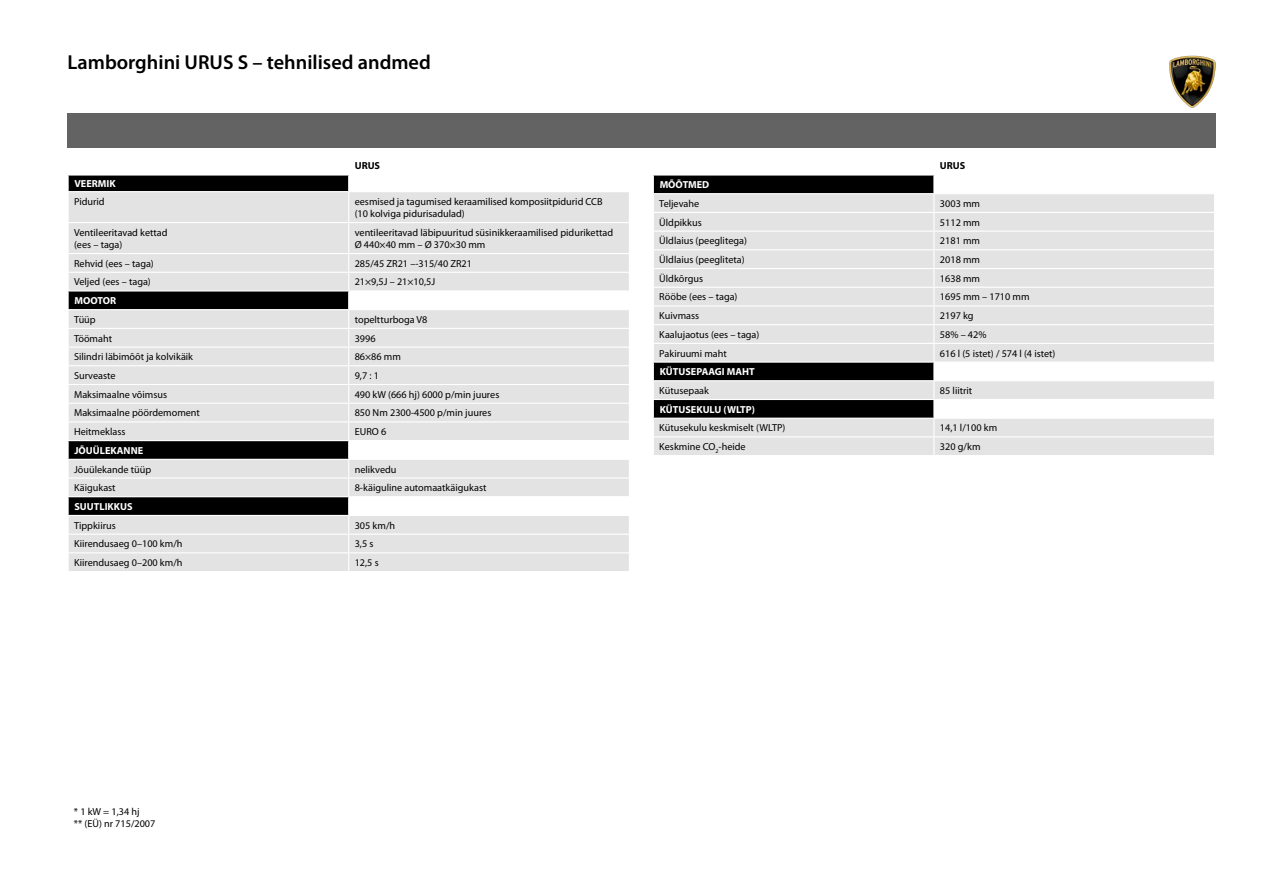
<style>
.page{position:relative;width:1263px;height:893px;background:#fff}
.page>*{position:absolute;margin:0;border:0;box-sizing:border-box;transform-origin:0 0}
.t1{font:600 20.25px "Myriad Pro";color:#000}
.t2{font:10.2px/12.3px "Myriad Pro";color:#000}
.t3{font:700 10.2px "Myriad Pro";color:#fff}
.t4{font:700 10.2px "Myriad Pro";color:#000}
</style>
<div class="page">
<div style="left:68px;top:114px;width:1148px;height:34px;background:#646363"></div>
<div style="left:69px;top:176px;width:279px;height:15px;background:#000"></div>
<svg style="left:69px;top:192px;width:560px;height:379px;background:#d4d4d4"></svg>
<svg style="left:68px;top:175px;width:1px;height:16px"></svg>
<svg style="left:348px;top:175px;width:1px;height:16px"></svg>
<hr style="left:348px;top:192px;width:1px;height:30px;background:#fff">
<hr style="left:68px;top:272px;width:281px;height:1px;background:#fff">
<hr style="left:349px;top:272px;width:281px;height:1px;background:#fff">
<hr style="left:68px;top:290px;width:281px;height:2px;background:#fff">
<hr style="left:349px;top:290px;width:281px;height:2px;background:#fff">
<hr style="left:68px;top:309px;width:281px;height:1px;background:#fff">
<hr style="left:349px;top:309px;width:281px;height:1px;background:#fff">
<hr style="left:68px;top:328px;width:281px;height:1px;background:#fff">
<hr style="left:349px;top:328px;width:281px;height:1px;background:#fff">
<hr style="left:68px;top:346px;width:281px;height:2px;background:#fff">
<hr style="left:349px;top:346px;width:281px;height:2px;background:#fff">
<hr style="left:68px;top:365px;width:281px;height:1px;background:#fff">
<hr style="left:349px;top:365px;width:281px;height:1px;background:#fff">
<hr style="left:68px;top:384px;width:281px;height:1px;background:#fff">
<hr style="left:349px;top:384px;width:281px;height:1px;background:#fff">
<hr style="left:68px;top:403px;width:281px;height:1px;background:#fff">
<hr style="left:349px;top:403px;width:281px;height:1px;background:#fff">
<hr style="left:68px;top:421px;width:281px;height:1px;background:#fff">
<hr style="left:349px;top:421px;width:281px;height:1px;background:#fff">
<hr style="left:68px;top:440px;width:281px;height:1px;background:#fff">
<hr style="left:349px;top:440px;width:281px;height:1px;background:#fff">
<hr style="left:68px;top:459px;width:281px;height:1px;background:#fff">
<hr style="left:349px;top:459px;width:281px;height:1px;background:#fff">
<hr style="left:68px;top:477px;width:281px;height:2px;background:#fff">
<hr style="left:349px;top:477px;width:281px;height:2px;background:#fff">
<hr style="left:68px;top:496px;width:281px;height:1px;background:#fff">
<hr style="left:349px;top:496px;width:281px;height:1px;background:#fff">
<hr style="left:68px;top:515px;width:281px;height:1px;background:#fff">
<hr style="left:349px;top:515px;width:281px;height:1px;background:#fff">
<hr style="left:68px;top:534px;width:281px;height:1px;background:#fff">
<hr style="left:349px;top:534px;width:281px;height:1px;background:#fff">
<hr style="left:68px;top:552px;width:281px;height:1px;background:#fff">
<svg style="left:68px;top:254px;width:1px;height:280px"></svg>
<hr style="left:349px;top:552px;width:281px;height:1px;background:#fff">
<svg style="left:348px;top:254px;width:1px;height:317px"></svg>
<hr style="left:68px;top:222px;width:281px;height:1px;background:#fff">
<hr style="left:68px;top:253px;width:281px;height:1px;background:#fff">
<hr style="left:349px;top:222px;width:281px;height:1px;background:#fff">
<hr style="left:348px;top:223px;width:1px;height:30px;background:#fff">
<hr style="left:349px;top:253px;width:281px;height:1px;background:#fff">
<div style="left:654px;top:176px;width:279px;height:17px;background:#000"></div>
<svg style="left:654px;top:194px;width:560px;height:261px;background:#d5d5d5"></svg>
<hr style="left:653px;top:212px;width:281px;height:1px;background:#fff">
<hr style="left:934px;top:212px;width:281px;height:1px;background:#fff">
<hr style="left:653px;top:231px;width:281px;height:1px;background:#fff">
<hr style="left:934px;top:231px;width:281px;height:1px;background:#fff">
<hr style="left:653px;top:249px;width:281px;height:1px;background:#fff">
<hr style="left:934px;top:249px;width:281px;height:1px;background:#fff">
<hr style="left:653px;top:268px;width:281px;height:1px;background:#fff">
<hr style="left:934px;top:268px;width:281px;height:1px;background:#fff">
<hr style="left:653px;top:287px;width:281px;height:1px;background:#fff">
<hr style="left:934px;top:287px;width:281px;height:1px;background:#fff">
<hr style="left:653px;top:305px;width:281px;height:1px;background:#fff">
<hr style="left:934px;top:305px;width:281px;height:1px;background:#fff">
<hr style="left:653px;top:324px;width:281px;height:1px;background:#fff">
<hr style="left:934px;top:324px;width:281px;height:1px;background:#fff">
<hr style="left:653px;top:343px;width:281px;height:1px;background:#fff">
<hr style="left:934px;top:343px;width:281px;height:1px;background:#fff">
<hr style="left:653px;top:361px;width:281px;height:2px;background:#fff">
<hr style="left:934px;top:361px;width:281px;height:2px;background:#fff">
<hr style="left:653px;top:380px;width:281px;height:1px;background:#fff">
<hr style="left:934px;top:380px;width:281px;height:1px;background:#fff">
<hr style="left:653px;top:399px;width:281px;height:1px;background:#fff">
<hr style="left:934px;top:399px;width:281px;height:1px;background:#fff">
<hr style="left:653px;top:418px;width:281px;height:1px;background:#fff">
<hr style="left:934px;top:418px;width:281px;height:1px;background:#fff">
<hr style="left:653px;top:436px;width:281px;height:1px;background:#fff">
<svg style="left:653px;top:175px;width:1px;height:243px"></svg>
<hr style="left:934px;top:436px;width:281px;height:1px;background:#fff">
<svg style="left:933px;top:175px;width:1px;height:280px"></svg>
<img style="left:1169px;top:55px;width:47px;height:53px">
<h1 class="t1" style="left:68px;top:51px;width:365px">Lamborghini URUS S – tehnilised andmed</h1>
<p class="t4" style="left:355px;top:160px;width:27px">URUS</p>
<p class="t3" style="left:74px;top:178px;width:43px">VEERMIK</p>
<p class="t2" style="left:74px;top:195px;width:32px">Pidurid</p>
<p class="t2" style="left:355px;top:195px;width:249px">eesmised ja tagumised keraamilised komposiitpidurid CCB (10 kolviga pidurisadulad)</p>
<p class="t2" style="left:74px;top:226px;width:95px">Ventileeritavad kettad (ees – taga)</p>
<p class="t2" style="left:355px;top:226px;width:260px">ventileeritavad läbipuuritud süsinikkeraamilised pidurikettad<br>Ø 440×40 mm – Ø 370×30 mm</p>
<p class="t2" style="left:74px;top:257px;width:81px">Rehvid (ees – taga)</p>
<p class="t2" style="left:355px;top:257px;width:119px">285/45 ZR21 –-315/40 ZR21</p>
<p class="t2" style="left:74px;top:276px;width:78px">Veljed (ees – taga)</p>
<p class="t2" style="left:355px;top:276px;width:82px">21×9,5J – 21×10,5J</p>
<p class="t3" style="left:74px;top:295px;width:43px">MOOTOR</p>
<p class="t2" style="left:74px;top:313px;width:23px">Tüüp</p>
<p class="t2" style="left:355px;top:313px;width:74px">topeltturboga V8</p>
<p class="t2" style="left:74px;top:332px;width:39px">Töömaht</p>
<p class="t2" style="left:355px;top:332px;width:22px">3996</p>
<p class="t2" style="left:74px;top:351px;width:121px">Silindri läbimõõt ja kolvikäik</p>
<p class="t2" style="left:355px;top:351px;width:48px">86×86 mm</p>
<p class="t2" style="left:74px;top:370px;width:43px">Surveaste</p>
<p class="t2" style="left:355px;top:370px;width:26px">9,7 : 1</p>
<p class="t2" style="left:74px;top:388px;width:95px">Maksimaalne võimsus</p>
<p class="t2" style="left:355px;top:388px;width:146px">490 kW (666 hj) 6000 p/min juures</p>
<p class="t2" style="left:74px;top:407px;width:127px">Maksimaalne pöördemoment</p>
<p class="t2" style="left:355px;top:407px;width:138px">850 Nm 2300-4500 p/min juures</p>
<p class="t2" style="left:74px;top:426px;width:53px">Heitmeklass</p>
<p class="t2" style="left:355px;top:426px;width:33px">EURO 6</p>
<p class="t3" style="left:74px;top:445px;width:70px">JÕUÜLEKANNE</p>
<p class="t2" style="left:74px;top:463px;width:79px">Jõuülekande tüüp</p>
<p class="t2" style="left:355px;top:463px;width:43px">nelikvedu</p>
<p class="t2" style="left:74px;top:482px;width:43px">Käigukast</p>
<p class="t2" style="left:355px;top:482px;width:133px">8-käiguline automaatkäigukast</p>
<p class="t3" style="left:74px;top:501px;width:60px">SUUTLIKKUS</p>
<p class="t2" style="left:74px;top:519px;width:43px">Tippkiirus</p>
<p class="t2" style="left:355px;top:519px;width:42px">305 km/h</p>
<p class="t2" style="left:74px;top:538px;width:110px">Kiirendusaeg 0–100 km/h</p>
<p class="t2" style="left:355px;top:538px;width:20px">3,5 s</p>
<p class="t2" style="left:74px;top:557px;width:110px">Kiirendusaeg 0–200 km/h</p>
<p class="t2" style="left:355px;top:557px;width:26px">12,5 s</p>
<p class="t4" style="left:940px;top:160px;width:27px">URUS</p>
<p class="t3" style="left:660px;top:179px;width:51px">MÕÕTMED</p>
<p class="t2" style="left:659px;top:197px;width:42px">Teljevahe</p>
<p class="t2" style="left:940px;top:197px;width:42px">3003 mm</p>
<p class="t2" style="left:659px;top:216px;width:44px">Üldpikkus</p>
<p class="t2" style="left:940px;top:216px;width:42px">5112 mm</p>
<p class="t2" style="left:659px;top:235px;width:89px">Üldlaius (peeglitega)</p>
<p class="t2" style="left:940px;top:235px;width:42px">2181 mm</p>
<p class="t2" style="left:659px;top:254px;width:87px">Üldlaius (peegliteta)</p>
<p class="t2" style="left:940px;top:254px;width:42px">2018 mm</p>
<p class="t2" style="left:659px;top:272px;width:45px">Üldkõrgus</p>
<p class="t2" style="left:940px;top:272px;width:42px">1638 mm</p>
<p class="t2" style="left:659px;top:291px;width:80px">Rööbe (ees – taga)</p>
<p class="t2" style="left:940px;top:291px;width:91px">1695 mm – 1710 mm</p>
<p class="t2" style="left:659px;top:310px;width:41px">Kuivmass</p>
<p class="t2" style="left:940px;top:310px;width:35px">2197 kg</p>
<p class="t2" style="left:659px;top:328px;width:102px">Kaalujaotus (ees – taga)</p>
<p class="t2" style="left:940px;top:328px;width:48px">58% – 42%</p>
<p class="t2" style="left:659px;top:347px;width:69px">Pakiruumi maht</p>
<p class="t2" style="left:940px;top:347px;width:117px">616 l (5 istet) / 574 l (4 istet)</p>
<p class="t3" style="left:660px;top:366px;width:97px">KÜTUSEPAAGI MAHT</p>
<p class="t2" style="left:659px;top:385px;width:51px">Kütusepaak</p>
<p class="t2" style="left:940px;top:385px;width:34px">85 liitrit</p>
<p class="t3" style="left:660px;top:403px;width:97px">KÜTUSEKULU (WLTP)</p>
<p class="t2" style="left:659px;top:422px;width:128px">Kütusekulu keskmiselt (WLTP)</p>
<p class="t2" style="left:940px;top:422px;width:59px">14,1 l/100 km</p>
<p class="t2" style="left:659px;top:441px;width:88px">Keskmine CO<sub>2</sub>-heide</p>
<p class="t2" style="left:940px;top:441px;width:42px">320 g/km</p>
<p class="t2" style="left:74px;top:805px;width:83px">* 1 kW = 1,34 hj<br>** (EÜ) nr 715/2007</p>
</div>
